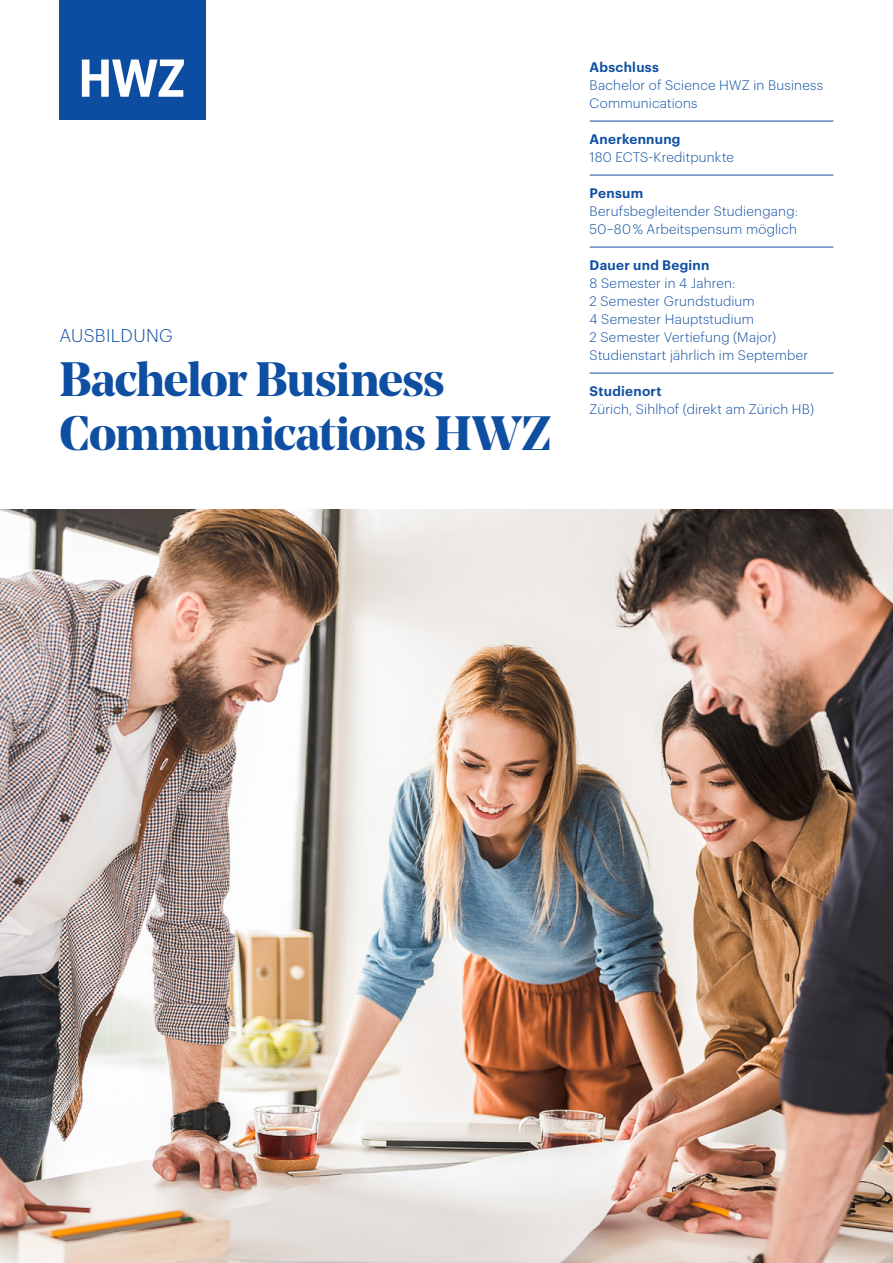
<style>
.page{position:relative;width:893px;height:1263px;background:#fff}
.page>*{position:absolute;margin:0;border:0;box-sizing:border-box;transform-origin:0 0}
._1_Haupttitel{font:700 48px "Noe Display";letter-spacing:-.02em;color:#0f4fa1}
._5_Content_Flattersatz{font:300 18px "Graphik";letter-spacing:.02em;color:#0f4fa1}
._3_Infobox{font:300 13.5px/18px "Graphik";letter-spacing:.015em;color:#0f4fa1}
._3_Infobox-2{font:600 13.5px "Graphik";letter-spacing:.02em;color:#0f4fa1}
</style>
<div class="page">
<hr style="left:590px;top:121px;width:243px;height:1px;background:#0f4fa1">
<hr style="left:590px;top:175px;width:243px;height:1px;background:#0f4fa1">
<hr style="left:590px;top:247px;width:243px;height:1px;background:#0f4fa1">
<hr style="left:590px;top:373px;width:243px;height:1px;background:#0f4fa1">
<img style="left:0;top:509px;width:893px;height:754px">
<div style="left:60px;top:0;width:146px;height:119px;background:#0d4da1"></div>
<svg style="left:82px;top:60px;width:102px;height:37px"></svg>
<p class="_5_Content_Flattersatz" style="left:60px;top:322px;width:115px">AUSBILDUNG</p>
<p class="_1_Haupttitel" style="left:60px;top:348px;width:387px">Bachelor Business</p>
<p class="_1_Haupttitel" style="left:60px;top:402px;width:493px">Communications HWZ</p>
<p class="_3_Infobox-2" style="left:590px;top:56px;width:71px">Abschluss</p>
<p class="_3_Infobox" style="left:590px;top:75px;width:235px">Bachelor of Science HWZ in Business<br>Communications</p>
<p class="_3_Infobox-2" style="left:590px;top:128px;width:92px">Anerkennung</p>
<p class="_3_Infobox" style="left:590px;top:147px;width:146px">180 ECTS-Kreditpunkte</p>
<p class="_3_Infobox-2" style="left:590px;top:182px;width:55px">Pensum</p>
<p class="_3_Infobox" style="left:590px;top:201px;width:210px">Berufsbegleitender Studiengang:<br>50–80 % Arbeitspensum möglich</p>
<p class="_3_Infobox-2" style="left:590px;top:254px;width:121px">Dauer und Beginn</p>
<p class="_3_Infobox" style="left:590px;top:273px;width:220px">8 Semester in 4 Jahren:<br>2 Semester Grundstudium<br>4 Semester Hauptstudium<br>2 Semester Vertiefung (Major)<br>Studienstart jährlich im September</p>
<p class="_3_Infobox-2" style="left:590px;top:380px;width:73px">Studienort</p>
<p class="_3_Infobox" style="left:590px;top:399px;width:226px">Zürich, Sihlhof (direkt am Zürich HB)</p>
</div>
